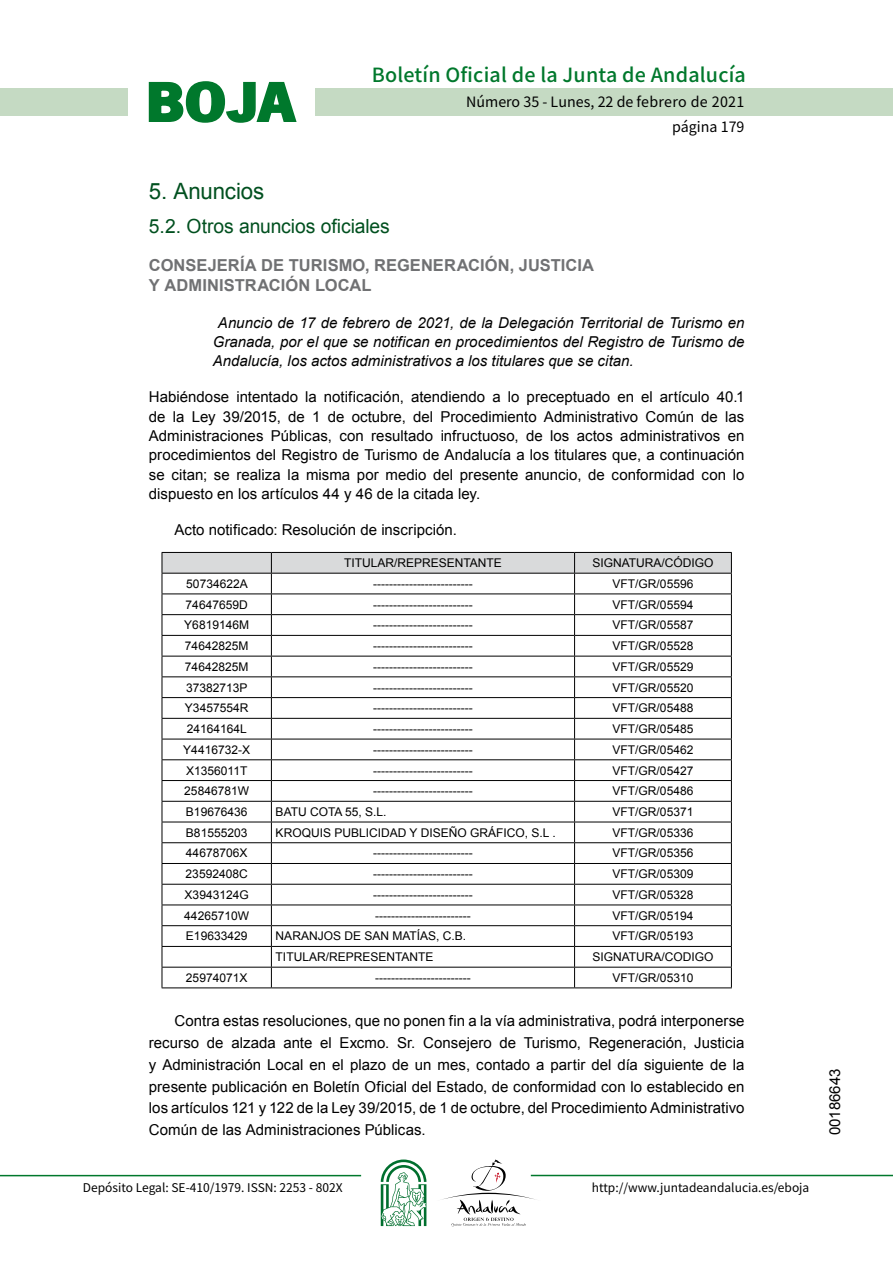
<style>
.page{position:relative;width:893px;height:1263px;background:#fff}
.page>*{position:absolute;margin:0;border:0;box-sizing:border-box;transform-origin:0 0}
.t1{font:700 57.75px "News Got T";color:#00782c;scale:1.14 1}
.t2{font:22.5px "Arial";letter-spacing:-.005em;color:#00501f}
.t3{font:500 19.5px "Noto Sans HK";letter-spacing:.01em;color:#00782c}
.t4{font:19.5px "Arial";letter-spacing:-.005em;color:#00501f}
.t5{font:700 16.5px/20.7px "Arial";letter-spacing:.005em;color:#707173}
.t6{font:15px/19.2px "Arial";color:#000;text-align:justify}
.t7{font:italic 15px/19.2px "Arial";color:#000;text-align:justify}
.t8{font:14.25px/24.5px "Noto Sans HK";color:#000;text-align:right}
.t9{font:12px "Arial";color:#000}
.t10{font:12px "Noto Sans HK";color:#000}
</style>
<div class="page">
<div style="left:315px;top:88px;width:577px;height:28px;background:#c5dac3"></div>
<div style="left:0;top:88px;width:128px;height:28px;background:#c5dac3"></div>
<hr style="left:0;top:1175px;width:361px;height:1px;background:#00782c">
<hr style="left:531px;top:1175px;width:361px;height:1px;background:#00782c">
<svg style="left:148px;top:81px;width:149px;height:42px"></svg>
<svg style="left:442px;top:1159px;width:100px;height:67px"></svg>
<svg style="left:381px;top:1160px;width:45px;height:66px"></svg>
<svg style="left:162px;top:552px;width:570px;height:436px"></svg>
<hr style="left:162px;top:988px;width:109px;height:1px;background:#000">
<hr style="left:271px;top:988px;width:303px;height:1px;background:#000">
<hr style="left:574px;top:988px;width:157px;height:1px;background:#000">
<h1 class="t1" style="left:145px;top:68px;width:133px">BOJA</h1>
<h3 class="t3" style="left:372px;top:64px;width:375px">Boletín Oficial de la Junta de Andalucía</h3>
<p class="t8" style="left:466px;top:90px;width:280px">Número 35 - Lunes, 22 de febrero de 2021 página 179</p>
<h2 class="t2" style="left:149px;top:177px;width:117px">5. Anuncios</h2>
<h3 class="t4" style="left:149px;top:213px;width:242px">5.2. Otros anuncios oficiales</h3>
<h3 class="t5" style="left:149px;top:255px;width:447px">CONSEJERÍA DE TURISMO, REGENERACIÓN, JUSTICIA<br>Y ADMINISTRACIÓN LOCAL</h3>
<p class="t7" style="left:213px;top:313px;width:533px;text-indent:5px">Anuncio de 17 de febrero de 2021, de la Delegación Territorial de Turismo en Granada, por el que se notifican en procedimientos del Registro de Turismo de Andalucía, los actos administrativos a los titulares que se citan.</p>
<p class="t6" style="left:149px;top:388px;width:597px">Habiéndose intentado la notificación, atendiendo a lo preceptuado en el artículo 40.1 de la Ley 39/2015, de 1 de octubre, del Procedimiento Administrativo Común de las Administraciones Públicas, con resultado infructuoso, de los actos administrativos en procedimientos del Registro de Turismo de Andalucía a los titulares que, a continuación se citan; se realiza la misma por medio del presente anuncio, de conformidad con lo dispuesto en los artículos 44 y 46 de la citada ley.</p>
<p class="t6" style="left:174px;top:520px;width:284px">Acto notificado: Resolución de inscripción.</p>
<p class="t9" style="left:344px;top:555px;width:159px">TITULAR/REPRESENTANTE</p>
<p class="t9" style="left:592px;top:555px;width:123px">SIGNATURA/CÓDIGO</p>
<p class="t9" style="left:186px;top:576px;width:63px">50734622A</p>
<p class="t9" style="left:373px;top:576px;width:101px">-------------------------</p>
<p class="t9" style="left:612px;top:576px;width:82px">VFT/GR/05596</p>
<p class="t9" style="left:186px;top:597px;width:64px">74647659D</p>
<p class="t9" style="left:373px;top:597px;width:101px">-------------------------</p>
<p class="t9" style="left:612px;top:597px;width:82px">VFT/GR/05594</p>
<p class="t9" style="left:184px;top:617px;width:66px">Y6819146M</p>
<p class="t9" style="left:373px;top:617px;width:101px">-------------------------</p>
<p class="t9" style="left:612px;top:617px;width:82px">VFT/GR/05587</p>
<p class="t9" style="left:185px;top:638px;width:65px">74642825M</p>
<p class="t9" style="left:373px;top:638px;width:101px">-------------------------</p>
<p class="t9" style="left:612px;top:638px;width:82px">VFT/GR/05528</p>
<p class="t9" style="left:185px;top:659px;width:65px">74642825M</p>
<p class="t9" style="left:373px;top:659px;width:101px">-------------------------</p>
<p class="t9" style="left:612px;top:659px;width:82px">VFT/GR/05529</p>
<p class="t9" style="left:186px;top:680px;width:63px">37382713P</p>
<p class="t9" style="left:373px;top:680px;width:101px">-------------------------</p>
<p class="t9" style="left:612px;top:680px;width:82px">VFT/GR/05520</p>
<p class="t9" style="left:185px;top:700px;width:65px">Y3457554R</p>
<p class="t9" style="left:373px;top:700px;width:101px">-------------------------</p>
<p class="t9" style="left:612px;top:700px;width:82px">VFT/GR/05488</p>
<p class="t9" style="left:187px;top:721px;width:62px">24164164L</p>
<p class="t9" style="left:373px;top:721px;width:101px">-------------------------</p>
<p class="t9" style="left:612px;top:721px;width:82px">VFT/GR/05485</p>
<p class="t9" style="left:183px;top:742px;width:68px">Y4416732-X</p>
<p class="t9" style="left:373px;top:742px;width:101px">-------------------------</p>
<p class="t9" style="left:612px;top:742px;width:82px">VFT/GR/05462</p>
<p class="t9" style="left:186px;top:762px;width:63px">X1356011T</p>
<p class="t9" style="left:373px;top:762px;width:101px">-------------------------</p>
<p class="t9" style="left:612px;top:762px;width:82px">VFT/GR/05427</p>
<p class="t9" style="left:184px;top:783px;width:66px">25846781W</p>
<p class="t9" style="left:373px;top:783px;width:101px">-------------------------</p>
<p class="t9" style="left:612px;top:783px;width:82px">VFT/GR/05486</p>
<p class="t9" style="left:186px;top:804px;width:63px">B19676436</p>
<p class="t9" style="left:276px;top:804px;width:112px">BATU COTA 55, S.L.</p>
<p class="t9" style="left:612px;top:804px;width:82px">VFT/GR/05371</p>
<p class="t9" style="left:186px;top:825px;width:63px">B81555203</p>
<p class="t9" style="left:276px;top:825px;width:281px">KROQUIS PUBLICIDAD Y DISEÑO GRÁFICO, S.L .</p>
<p class="t9" style="left:612px;top:825px;width:82px">VFT/GR/05336</p>
<p class="t9" style="left:186px;top:845px;width:63px">44678706X</p>
<p class="t9" style="left:373px;top:845px;width:101px">-------------------------</p>
<p class="t9" style="left:612px;top:845px;width:82px">VFT/GR/05356</p>
<p class="t9" style="left:186px;top:866px;width:64px">23592408C</p>
<p class="t9" style="left:373px;top:866px;width:101px">-------------------------</p>
<p class="t9" style="left:612px;top:866px;width:82px">VFT/GR/05309</p>
<p class="t9" style="left:185px;top:887px;width:66px">X3943124G</p>
<p class="t9" style="left:373px;top:887px;width:101px">-------------------------</p>
<p class="t9" style="left:612px;top:887px;width:82px">VFT/GR/05328</p>
<p class="t9" style="left:184px;top:908px;width:66px">44265710W</p>
<p class="t9" style="left:375px;top:908px;width:97px">------------------------</p>
<p class="t9" style="left:612px;top:908px;width:82px">VFT/GR/05194</p>
<p class="t9" style="left:186px;top:928px;width:63px">E19633429</p>
<p class="t9" style="left:276px;top:928px;width:192px">NARANJOS DE SAN MATÍAS, C.B.</p>
<p class="t9" style="left:612px;top:928px;width:82px">VFT/GR/05193</p>
<p class="t9" style="left:276px;top:949px;width:159px">TITULAR/REPRESENTANTE</p>
<p class="t9" style="left:592px;top:949px;width:123px">SIGNATURA/CODIGO</p>
<p class="t9" style="left:186px;top:970px;width:63px">25974071X</p>
<p class="t9" style="left:375px;top:970px;width:97px">------------------------</p>
<p class="t9" style="left:612px;top:970px;width:82px">VFT/GR/05310</p>
<p class="t6" style="left:149px;top:1010px;width:597px;line-height:21.9px;text-indent:26px">Contra estas resoluciones, que no ponen fin a la vía administrativa, podrá interponerse recurso de alzada ante el Excmo. Sr. Consejero de Turismo, Regeneración, Justicia y Administración Local en el plazo de un mes, contado a partir del día siguiente de la presente publicación en Boletín Oficial del Estado, de conformidad con lo establecido en los artículos 121 y 122 de la Ley 39/2015, de 1 de octubre, del Procedimiento Administrativo Común de las Administraciones Públicas.</p>
<p class="t10" style="left:83px;top:1181px;width:261px">Depósito Legal: SE-410/1979. ISSN: 2253 - 802X</p>
<p class="t10" style="left:592px;top:1181px;width:219px">http://www.juntadeandalucia.es/eboja</p>
<p class="t6" style="left:825px;top:1135px;width:68px;rotate:-90deg">00186643</p>
</div>
